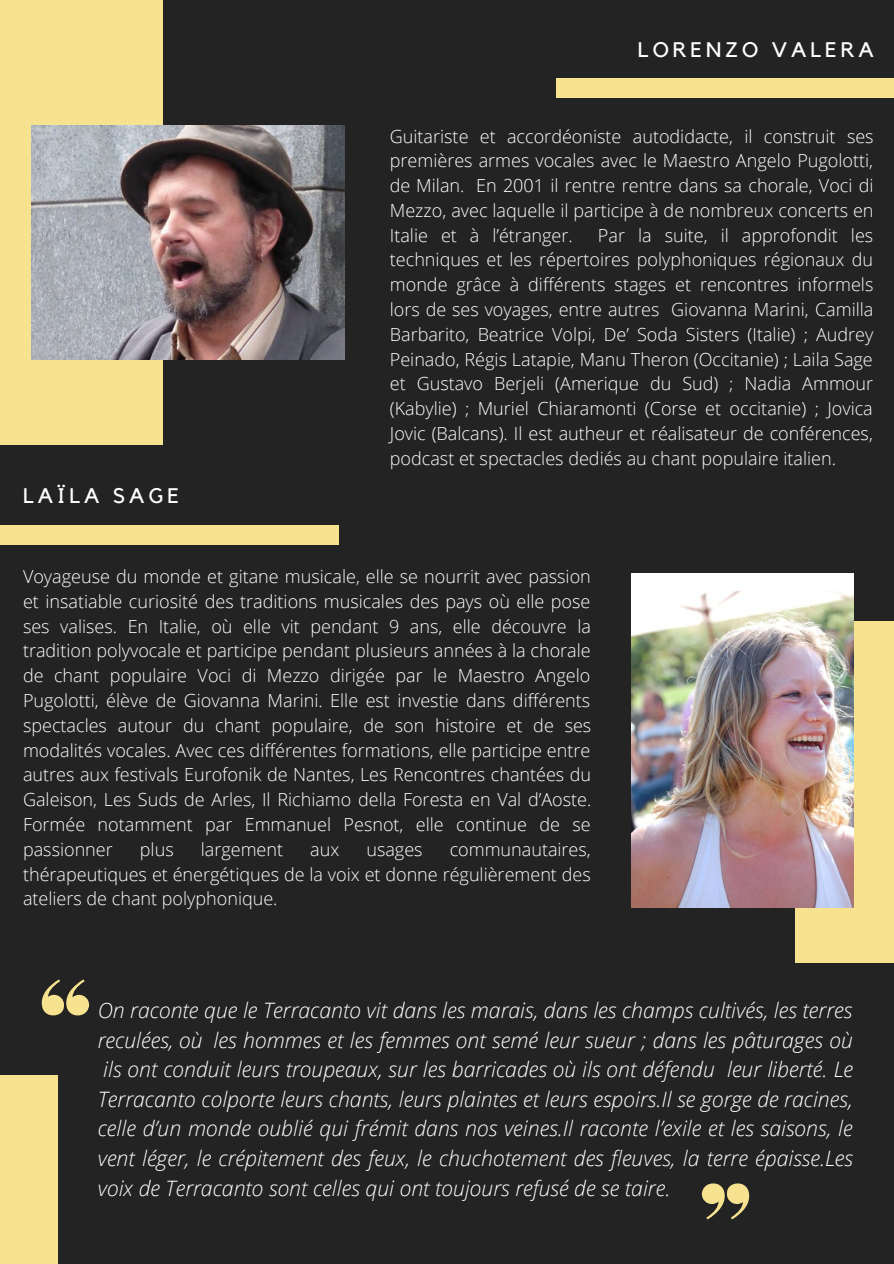
<style>
.page{position:relative;width:894px;height:1264px;background:#fff}
.page>*{position:absolute;margin:0;border:0;box-sizing:border-box;transform-origin:0 0}
.t1{font:italic 300 21.15px/29.5px "Open Sans";color:#fff;text-align:justify}
.t2{font:21px "Kollektif";letter-spacing:.19em;color:#fff}
.t3{font:300 18px/24.8px "Open Sans";color:#fff;text-align:justify}
</style>
<div class="page">
<div style="left:0;top:0;width:893px;height:1263px;background:#232323"></div>
<div style="left:0;top:0;width:162px;height:445px;background:#f7e290"></div>
<img style="left:32px;top:125px;width:312px;height:234px">
<div style="left:556px;top:78px;width:337px;height:20px;background:#f7e290"></div>
<div style="left:0;top:525px;width:338px;height:19px;background:#f7e290"></div>
<div style="left:795px;top:621px;width:98px;height:341px;background:#f7e290"></div>
<img style="left:631px;top:574px;width:222px;height:333px">
<svg style="left:42px;top:979px;width:47px;height:36px"></svg>
<svg style="left:701px;top:1183px;width:48px;height:36px"></svg>
<div style="left:0;top:1074px;width:57px;height:189px;background:#f7e290"></div>
<p class="t2" style="left:637px;top:40px;width:237px">LORENZO VALERA</p>
<p class="t2" style="left:23px;top:486px;width:157px">LAÏLA SAGE</p>
<p class="t3" style="left:390px;top:123px;width:485px">Guitariste et accordéoniste autodidacte, il construit ses premières armes vocales avec le Maestro Angelo Pugolotti, de Milan. En 2001 il rentre rentre dans sa chorale, Voci di Mezzo, avec laquelle il participe à de nombreux concerts en Italie et à l’étranger.</p>
<p class="t3" style="left:390px;top:222px;width:485px;text-indent:208px">Par la suite, il approfondit les techniques et les répertoires polyphoniques régionaux du monde grâce à différents stages et rencontres informels lors de ses voyages, entre autres Giovanna Marini, Camilla Barbarito, Beatrice Volpi, De’ Soda Sisters (Italie) ; Audrey Peinado, Régis Latapie, Manu Theron (Occitanie) ; Laila Sage et Gustavo Berjeli (Amerique du Sud) ; Nadia Ammour (Kabylie) ; Muriel Chiaramonti (Corse et occitanie) ; Jovica Jovic (Balcans). Il est autheur et réalisateur de conférences, podcast et spectacles dediés au chant populaire italien.</p>
<p class="t3" style="left:23px;top:563px;width:569px">Voyageuse du monde et gitane musicale, elle se nourrit avec passion et insatiable curiosité des traditions musicales des pays où elle pose ses valises. En Italie, où elle vit pendant 9 ans, elle découvre la tradition polyvocale et participe pendant plusieurs années à la chorale de chant populaire Voci di Mezzo dirigée par le Maestro Angelo Pugolotti, élève de Giovanna Marini. Elle est investie dans différents spectacles autour du chant populaire, de son histoire et de ses modalités vocales. Avec ces différentes formations, elle participe entre autres aux festivals Eurofonik de Nantes, Les Rencontres chantées du Galeison, Les Suds de Arles, Il Richiamo della Foresta en Val d’Aoste.<br>Formée notamment par Emmanuel Pesnot, elle continue de se passionner</p>
<p class="t3" style="left:140px;top:836px;width:35px">plus</p>
<p class="t3" style="left:201px;top:836px;width:84px">largement</p>
<p class="t3" style="left:310px;top:836px;width:31px">aux</p>
<p class="t3" style="left:366px;top:836px;width:58px">usages</p>
<p class="t3" style="left:23px;top:836px;width:569px;text-indent:426px">communautaires, thérapeutiques et énergétiques de la voix et donne régulièrement des ateliers de chant polyphonique.</p>
<p class="t1" style="left:98px;top:995px;width:756px">On raconte que le Terracanto vit dans les marais, dans les champs cultivés, les terres reculées, où les hommes et les femmes ont semé leur sueur ; dans les pâturages où ils ont conduit leurs troupeaux, sur les barricades où ils ont défendu leur liberté. Le Terracanto colporte leurs chants, leurs plaintes et leurs espoirs.Il se gorge de racines, celle d’un monde oublié qui frémit dans nos veines.Il raconte l’exile et les saisons, le vent léger, le crépitement des feux, le chuchotement des fleuves, la terre épaisse.Les voix de Terracanto sont celles qui ont toujours refusé de se taire.</p>
</div>
